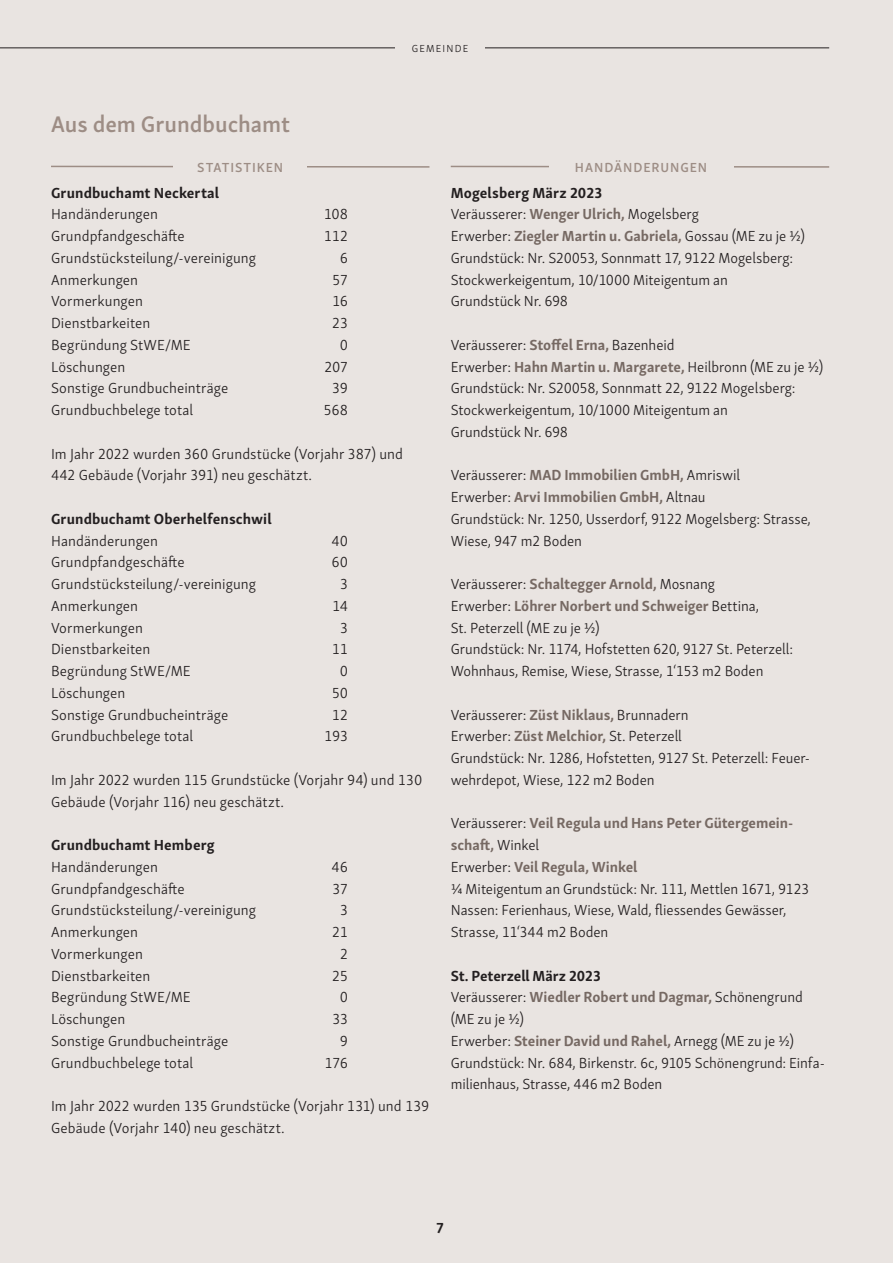
<style>
.page{position:relative;width:893px;height:1263px;background:#e9e4e1}
.page>*{position:absolute;margin:0;border:0;box-sizing:border-box;transform-origin:0 0}
.t1{font:600 23.25px "Skolar Sans PE";letter-spacing:-.005em;color:#9d8d85}
.t2{font:300 15px/21.8px "Skolar Sans Latn";color:#231f20}
.t3{font:700 15px "Skolar Sans Latn";letter-spacing:.01em;color:#231f20}
.t4{font:600 13.5px "Skolar Sans PE";letter-spacing:.07em;color:#9d8d85}
.t5{font:300 10.5px "Skolar Sans Latn";letter-spacing:.11em;color:#231f20}
.s1{font-weight:700}
.s2{font-weight:700;color:#766963}
</style>
<div class="page">
<hr style="left:0;top:48px;width:829px;height:1px;background:#231f20">
<div style="left:395px;top:42px;width:90px;height:11px;background:#e9e4e1"></div>
<svg style="left:51px;top:165px;width:379px;height:3px"></svg>
<div style="left:174px;top:152px;width:133px;height:29px;background:#e9e4e1"></div>
<svg style="left:450px;top:165px;width:380px;height:3px"></svg>
<div style="left:549px;top:152px;width:184px;height:29px;background:#e9e4e1"></div>
<p class="t5" style="left:412px;top:40px;width:58px">GEMEINDE</p>
<h1 class="t1" style="left:51px;top:106px;width:241px">Aus dem Grundbuchamt</h1>
<p class="t4" style="left:197px;top:156px;width:87px">STATISTIKEN</p>
<p class="t3" style="left:51px;top:180px;width:170px">Grundbuchamt Neckertal</p>
<p class="t2" style="left:51px;top:202px;width:109px">Handänderungen</p>
<p class="t2" style="left:324px;top:202px;width:26px">108</p>
<p class="t2" style="left:51px;top:224px;width:135px">Grundpfandgeschäfte</p>
<p class="t2" style="left:324px;top:224px;width:26px">112</p>
<p class="t2" style="left:51px;top:246px;width:207px">Grundstücksteilung/-vereinigung</p>
<p class="t2" style="left:340px;top:246px;width:10px">6</p>
<p class="t2" style="left:51px;top:268px;width:89px">Anmerkungen</p>
<p class="t2" style="left:332px;top:268px;width:18px">57</p>
<p class="t2" style="left:51px;top:289px;width:93px">Vormerkungen</p>
<p class="t2" style="left:332px;top:289px;width:17px">16</p>
<p class="t2" style="left:51px;top:311px;width:101px">Dienstbarkeiten</p>
<p class="t2" style="left:332px;top:311px;width:18px">23</p>
<p class="t2" style="left:51px;top:333px;width:141px">Begründung StWE/ME</p>
<p class="t2" style="left:340px;top:333px;width:10px">0</p>
<p class="t2" style="left:51px;top:355px;width:76px">Löschungen</p>
<p class="t2" style="left:324px;top:355px;width:25px">207</p>
<p class="t2" style="left:51px;top:376px;width:179px">Sonstige Grundbucheinträge</p>
<p class="t2" style="left:332px;top:376px;width:18px">39</p>
<p class="t2" style="left:51px;top:398px;width:144px">Grundbuchbelege total</p>
<p class="t2" style="left:323px;top:398px;width:26px">568</p>
<p class="t2" style="left:51px;top:442px;width:354px">Im Jahr 2022 wurden 360 Grundstücke (Vorjahr 387) und<br>442 Gebäude (Vorjahr 391) neu geschätzt.</p>
<p class="t3" style="left:51px;top:506px;width:222px">Grundbuchamt Oberhelfenschwil</p>
<p class="t2" style="left:51px;top:529px;width:109px">Handänderungen</p>
<p class="t2" style="left:331px;top:529px;width:18px">40</p>
<p class="t2" style="left:51px;top:550px;width:135px">Grundpfandgeschäfte</p>
<p class="t2" style="left:331px;top:550px;width:18px">60</p>
<p class="t2" style="left:51px;top:572px;width:207px">Grundstücksteilung/-vereinigung</p>
<p class="t2" style="left:340px;top:572px;width:10px">3</p>
<p class="t2" style="left:51px;top:594px;width:89px">Anmerkungen</p>
<p class="t2" style="left:332px;top:594px;width:17px">14</p>
<p class="t2" style="left:51px;top:616px;width:93px">Vormerkungen</p>
<p class="t2" style="left:340px;top:616px;width:10px">3</p>
<p class="t2" style="left:51px;top:637px;width:101px">Dienstbarkeiten</p>
<p class="t2" style="left:332px;top:637px;width:18px">11</p>
<p class="t2" style="left:51px;top:659px;width:141px">Begründung StWE/ME</p>
<p class="t2" style="left:340px;top:659px;width:10px">0</p>
<p class="t2" style="left:51px;top:681px;width:76px">Löschungen</p>
<p class="t2" style="left:332px;top:681px;width:18px">50</p>
<p class="t2" style="left:51px;top:703px;width:179px">Sonstige Grundbucheinträge</p>
<p class="t2" style="left:332px;top:703px;width:18px">12</p>
<p class="t2" style="left:51px;top:724px;width:144px">Grundbuchbelege total</p>
<p class="t2" style="left:324px;top:724px;width:25px">193</p>
<p class="t2" style="left:51px;top:768px;width:373px">Im Jahr 2022 wurden 115 Grundstücke (Vorjahr 94) und 130<br>Gebäude (Vorjahr 116) neu geschätzt.</p>
<p class="t3" style="left:51px;top:833px;width:165px">Grundbuchamt Hemberg</p>
<p class="t2" style="left:51px;top:855px;width:109px">Handänderungen</p>
<p class="t2" style="left:331px;top:855px;width:18px">46</p>
<p class="t2" style="left:51px;top:877px;width:135px">Grundpfandgeschäfte</p>
<p class="t2" style="left:332px;top:877px;width:17px">37</p>
<p class="t2" style="left:51px;top:898px;width:207px">Grundstücksteilung/-vereinigung</p>
<p class="t2" style="left:340px;top:898px;width:10px">3</p>
<p class="t2" style="left:51px;top:920px;width:89px">Anmerkungen</p>
<p class="t2" style="left:332px;top:920px;width:18px">21</p>
<p class="t2" style="left:51px;top:942px;width:93px">Vormerkungen</p>
<p class="t2" style="left:340px;top:942px;width:10px">2</p>
<p class="t2" style="left:51px;top:964px;width:101px">Dienstbarkeiten</p>
<p class="t2" style="left:332px;top:964px;width:18px">25</p>
<p class="t2" style="left:51px;top:985px;width:141px">Begründung StWE/ME</p>
<p class="t2" style="left:340px;top:985px;width:10px">0</p>
<p class="t2" style="left:51px;top:1007px;width:76px">Löschungen</p>
<p class="t2" style="left:332px;top:1007px;width:17px">33</p>
<p class="t2" style="left:51px;top:1029px;width:179px">Sonstige Grundbucheinträge</p>
<p class="t2" style="left:340px;top:1029px;width:10px">9</p>
<p class="t2" style="left:51px;top:1051px;width:144px">Grundbuchbelege total</p>
<p class="t2" style="left:325px;top:1051px;width:25px">176</p>
<p class="t2" style="left:51px;top:1094px;width:380px">Im Jahr 2022 wurden 135 Grundstücke (Vorjahr 131) und 139<br>Gebäude (Vorjahr 140) neu geschätzt.</p>
<p class="t4" style="left:575px;top:156px;width:134px">HANDÄNDERUNGEN</p>
<p class="t2" style="left:451px;top:181px;width:356px"><span class="s1">Mogelsberg März 2023<br></span>Veräusserer: <span class="s2">Wenger Ulrich,</span> Mogelsberg<br>Erwerber: <span class="s2">Ziegler Martin u. Gabriela,</span> Gossau (ME zu je ½)<br>Grundstück: Nr. S20053, Sonnmatt 17, 9122 Mogelsberg:<br>Stockwerkeigentum, 10/1000 Miteigentum an<br>Grundstück Nr. 698</p>
<p class="t2" style="left:451px;top:333px;width:374px">Veräusserer: <span class="s2">Stoffel Erna,</span> Bazenheid<br>Erwerber: <span class="s2">Hahn Martin u. Margarete,</span> Heilbronn (ME zu je ½)<br>Grundstück: Nr. S20058, Sonnmatt 22, 9122 Mogelsberg:<br>Stockwerkeigentum, 10/1000 Miteigentum an<br>Grundstück Nr. 698</p>
<p class="t2" style="left:451px;top:463px;width:362px">Veräusserer: <span class="s2">MAD Immobilien GmbH,</span> Amriswil<br>Erwerber: <span class="s2">Arvi Immobilien GmbH,</span> Altnau<br>Grundstück: Nr. 1250, Usserdorf, 9122 Mogelsberg: Strasse, Wiese, 947 m2 Boden</p>
<p class="t2" style="left:451px;top:572px;width:344px">Veräusserer: <span class="s2">Schaltegger Arnold,</span> Mosnang<br>Erwerber: <span class="s2">Löhrer Norbert und Schweiger</span> Bettina,<br>St. Peterzell (ME zu je ½)<br>Grundstück: Nr. 1174, Hofstetten 620, 9127 St. Peterzell:<br>Wohnhaus, Remise, Wiese, Strasse, 1‘153 m2 Boden</p>
<p class="t2" style="left:451px;top:703px;width:361px">Veräusserer: <span class="s2">Züst Niklaus,</span> Brunnadern<br>Erwerber: <span class="s2">Züst Melchior,</span> St. Peterzell<br>Grundstück: Nr. 1286, Hofstetten, 9127 St. Peterzell: Feuer&shy;wehrdepot, Wiese, 122 m2 Boden</p>
<p class="t2" style="left:451px;top:811px;width:360px">Veräusserer: <span class="s2">Veil Regula und Hans Peter Gütergemein&shy;schaft,</span> Winkel<br>Erwerber: <span class="s2">Veil Regula, Winkel<br></span>¼ Miteigentum an Grundstück: Nr. 111, Mettlen 1671, 9123<br>Nassen: Ferienhaus, Wiese, Wald, fliessendes Gewässer, Strasse, 11‘344 m2 Boden</p>
<p class="t2" style="left:451px;top:964px;width:376px"><span class="s1">St. Peterzell März 2023<br></span>Veräusserer: <span class="s2">Wiedler Robert und Dagmar,</span> Schönengrund (ME zu je ½)<br>Erwerber: <span class="s2">Steiner David und Rahel,</span> Arnegg (ME zu je ½)<br>Grundstück: Nr. 684, Birkenstr. 6c, 9105 Schönengrund: Einfa&shy;milienhaus, Strasse, 446 m2 Boden</p>
<p class="t3" style="left:436px;top:1215px;width:10px">7</p>
</div>
